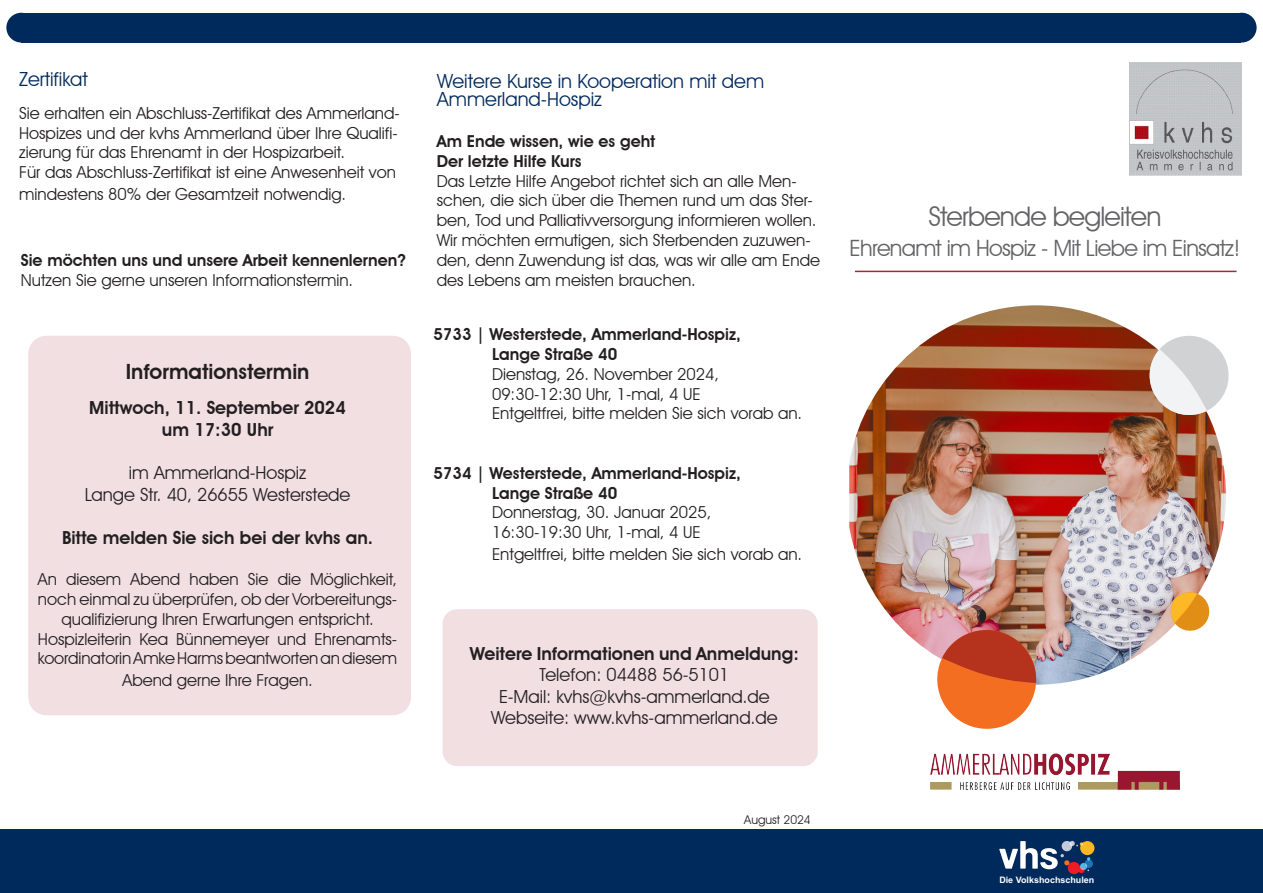
<style>
.page{position:relative;width:1263px;height:893px;background:#fff}
.page>*{position:absolute;margin:0;border:0;box-sizing:border-box;transform-origin:0 0}
.t1{font:27px "Avant Garde IT Cby BT";letter-spacing:-.03em;color:#636366}
.t2{font:22.5px "Avant Garde IT Cby BT";letter-spacing:-.03em;color:#636366}
.t3{font:600 21px "Avant Garde IT Cby BT";color:#231f20}
.t4{font:19.5px "Avant Garde IT Cby BT";color:#002a5c}
.t5{font:18px "Avant Garde IT Cby BT";color:#231f20}
.t6{font:600 18px "Avant Garde IT Cby BT";color:#231f20}
.t7{font:16.5px/19.8px "Avant Garde IT Cby BT";color:#231f20}
.t8{font:600 16.5px "Avant Garde IT Cby BT";color:#231f20}
.t9{font:12px "Avant Garde IT Cby BT";color:#231f20}
.t10{font:700 8.85px "Arial";color:#fff}
.s1{font-size:18px;color:#fff}
</style>
<div class="page">
<div style="left:0;top:829px;width:1263px;height:64px;background:#002a5c"></div>
<svg style="left:999px;top:841px;width:95px;height:33px"></svg>
<div style="left:21px;top:13px;width:1220px;height:30px;background:#002a5c"></div>
<div style="left:1227px;top:13px;width:29px;height:30px;background:#002a5c;border-radius:50%"></div>
<div style="left:6px;top:13px;width:30px;height:30px;background:#002a5c;border-radius:50%"></div>
<img style="left:1129px;top:62px;width:113px;height:114px">
<img style="left:849px;top:305px;width:377px;height:380px">
<img style="left:930px;top:753px;width:249px;height:37px">
<svg style="left:1168px;top:590px;width:44px;height:43px"></svg>
<svg style="left:1146px;top:332px;width:83px;height:87px"></svg>
<svg style="left:931px;top:624px;width:111px;height:105px;background:#da7956"></svg>
<hr style="left:855px;top:271px;width:381px;height:1px;background:#a02d3d">
<div style="left:443px;top:609px;width:375px;height:157px;background:#f1dfe2;border-radius:15px"></div>
<div style="left:28px;top:336px;width:383px;height:379px;background:#f1dfe2;border-radius:18px"></div>
<p class="t4" style="left:19px;top:67px;width:70px">Zertifikat</p>
<p class="t7" style="left:19px;top:103px;width:382px">Sie erhalten ein Abschluss-Zertifikat des Ammerland-<br>Hospizes und der kvhs Ammerland über Ihre Qualifi&shy;zierung für das Ehrenamt in der Hospizarbeit.</p>
<p class="t7" style="left:19px;top:161px;width:392px;line-height:21.6px">Für das Abschluss-Zertifikat ist eine Anwesenheit von mindestens 80% der Gesamtzeit notwendig. <span class="s1">Für das</span></p>
<p class="t8" style="left:21px;top:250px;width:386px">Sie möchten uns und unsere Arbeit kennenlernen?</p>
<p class="t7" style="left:21px;top:270px;width:334px">Nutzen Sie gerne unseren Informationstermin.</p>
<p class="t3" style="left:126px;top:359px;width:185px">Informationstermin</p>
<p class="t6" style="left:89px;top:397px;width:258px">Mittwoch, 11. September 2024</p>
<p class="t6" style="left:162px;top:419px;width:113px">um 17:30 Uhr</p>
<p class="t5" style="left:129px;top:462px;width:179px">im Ammerland-Hospiz</p>
<p class="t5" style="left:85px;top:483px;width:267px">Lange Str. 40, 26655 Westerstede</p>
<p class="t6" style="left:62px;top:527px;width:312px">Bitte melden Sie sich bei der kvhs an.</p>
<p class="t7" style="left:38px;top:569px;width:361px;text-align:center">An diesem Abend haben Sie die Möglichkeit, noch einmal zu überprüfen, ob der Vorbereitungs&shy;qualifizierung Ihren Erwartungen entspricht.</p>
<p class="t7" style="left:38px;top:629px;width:361px">Hospizleiterin Kea Bünnemeyer und Ehrenamts&shy;koordinatorin Amke Harms beantworten an diesem</p>
<p class="t7" style="left:122px;top:670px;width:192px">Abend gerne Ihre Fragen.</p>
<p class="t4" style="left:437px;top:69px;width:328px">Weitere Kurse in Kooperation mit dem</p>
<p class="t4" style="left:437px;top:87px;width:166px">Ammerland-Hospiz</p>
<p class="t8" style="left:437px;top:131px;width:220px">Am Ende wissen, wie es geht</p>
<p class="t8" style="left:437px;top:151px;width:146px">Der letzte Hilfe Kurs</p>
<p class="t7" style="left:437px;top:171px;width:385px">Das Letzte Hilfe Angebot richtet sich an alle Men&shy;schen, die sich über die Themen rund um das Ster&shy;ben, Tod und Palliativversorgung informieren wollen.<br>Wir möchten ermutigen, sich Sterbenden zuzuwen&shy;den, denn Zuwendung ist das, was wir alle am Ende des Lebens am meisten brauchen.</p>
<p class="t8" style="left:433px;top:324px;width:309px">5733 | Westerstede, Ammerland-Hospiz,</p>
<p class="t8" style="left:492px;top:344px;width:127px">Lange Straße 40</p>
<p class="t7" style="left:492px;top:364px;width:229px">Dienstag, 26. November 2024,</p>
<p class="t7" style="left:492px;top:384px;width:210px">09:30-12:30 Uhr, 1-mal, 4 UE</p>
<p class="t7" style="left:492px;top:403px;width:312px">Entgeltfrei, bitte melden Sie sich vorab an.</p>
<p class="t8" style="left:433px;top:463px;width:309px">5734 | Westerstede, Ammerland-Hospiz,</p>
<p class="t8" style="left:492px;top:483px;width:127px">Lange Straße 40</p>
<p class="t7" style="left:492px;top:502px;width:221px">Donnerstag, 30. Januar 2025,</p>
<p class="t7" style="left:492px;top:522px;width:210px">16:30-19:30 Uhr, 1-mal, 4 UE</p>
<p class="t7" style="left:492px;top:544px;width:312px">Entgeltfrei, bitte melden Sie sich vorab an.</p>
<p class="t6" style="left:470px;top:642px;width:330px">Weitere Informationen und Anmeldung:</p>
<p class="t5" style="left:539px;top:664px;width:191px">Telefon: 04488 56-5101</p>
<p class="t5" style="left:499px;top:685px;width:272px">E-Mail: kvhs@kvhs-ammerland.de</p>
<p class="t5" style="left:491px;top:707px;width:288px">Webseite: www.kvhs-ammerland.de</p>
<p class="t1" style="left:928px;top:200px;width:235px">Sterbende begleiten</p>
<p class="t2" style="left:849px;top:235px;width:392px">Ehrenamt im Hospiz - Mit Liebe im Einsatz!</p>
<p class="t9" style="left:744px;top:812px;width:68px">August 2024</p>
<p class="t10" style="left:999px;top:873px;width:97px">Die Volkshochschulen</p>
</div>
